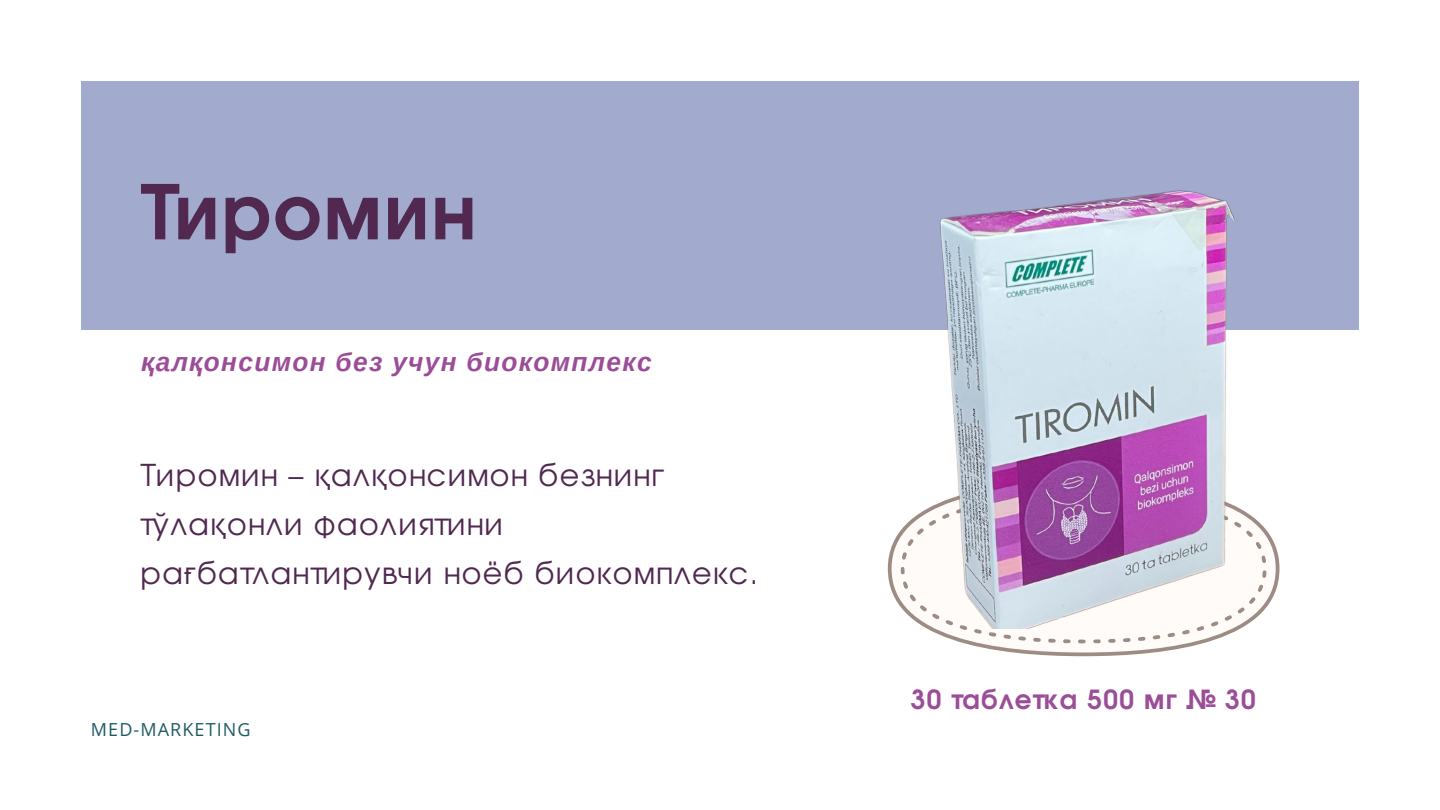
<style>
.page{position:relative;width:1440px;height:810px;background:#fff}
.page>*{position:absolute;margin:0;border:0;box-sizing:border-box;transform-origin:0 0}
.t1{font:700 75px "Te X Gyre Adventor";letter-spacing:.03em;color:#502850}
.t2{font:30px/48.8px "Te X Gyre Adventor";letter-spacing:.05em;color:#502850}
.t3{font:italic 700 26.2px "Arimo";letter-spacing:.05em;color:#9b4d98}
.t4{font:700 26.2px "Te X Gyre Adventor";letter-spacing:.05em;color:#9b4d98}
.t5{font:18px "Open Sans";letter-spacing:.06em;color:#1f5c66}
</style>
<div class="page">
<div style="left:81px;top:81px;width:1278px;height:249px;background:#a2abce"></div>
<svg style="left:888px;top:531px;width:312px;height:125px"></svg>
<svg style="left:900px;top:516px;width:341px;height:128px"></svg>
<img style="left:916px;top:190px;width:364px;height:438px">
<h1 class="t1" style="left:140px;top:147px;width:337px">Тиромин</h1>
<p class="t3" style="left:141px;top:347px;width:512px">қалқонсимон без учун биокомплекс</p>
<p class="t2" style="left:140px;top:449px;width:619px">Тиромин – қалқонсимон безнинг тўлақонли фаолиятини рағбатлантирувчи ноёб биокомплекс.</p>
<p class="t5" style="left:91px;top:717px;width:161px">MED-MARKETING</p>
<p class="t4" style="left:911px;top:676px;width:347px">30 таблетка 500 мг № 30</p>
</div>
